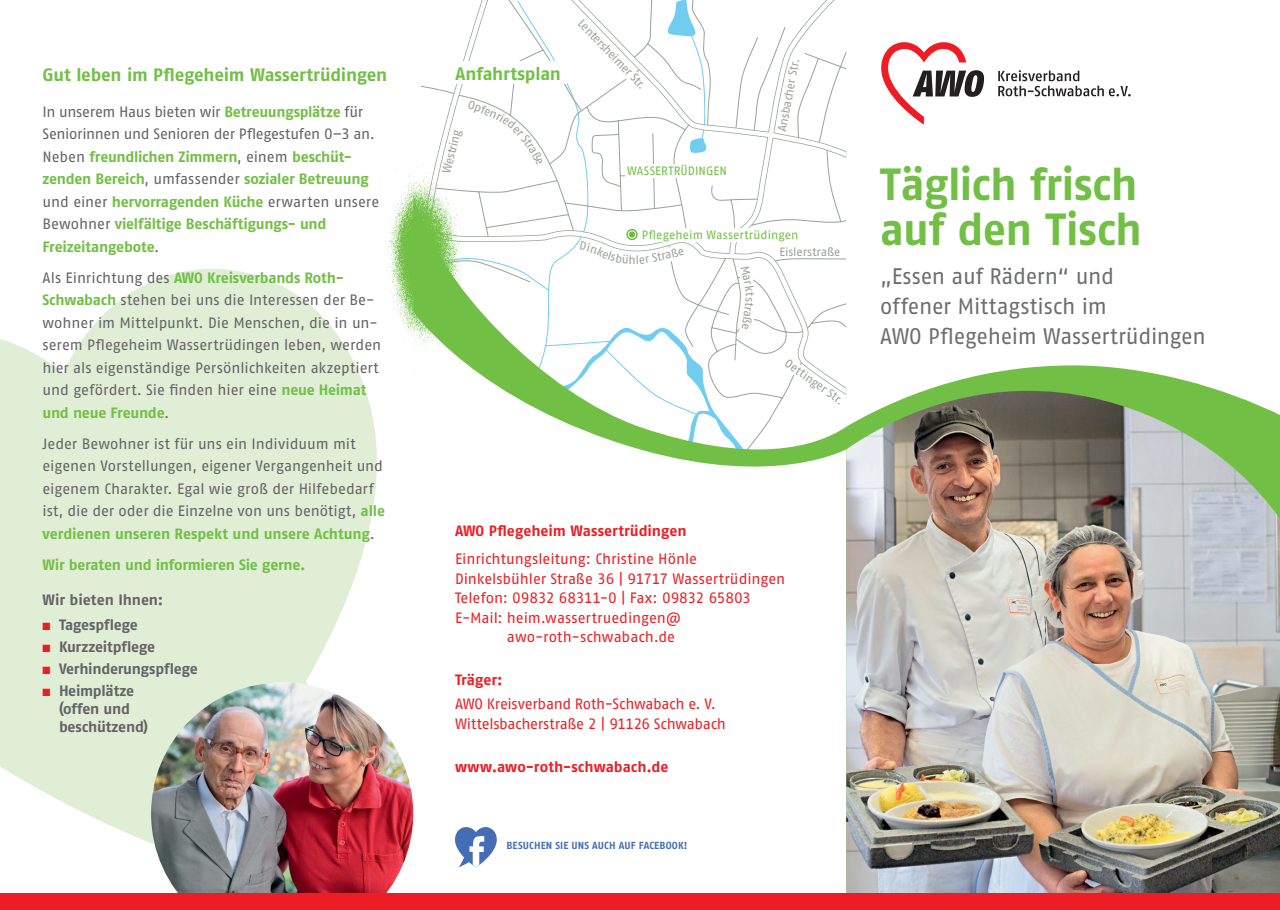
<style>
.page{position:relative;width:1280px;height:910px;background:#fff}
.page>*{position:absolute;margin:0;border:0;box-sizing:border-box;transform-origin:0 0}
.t1{font:45px/45px "Fago No Bold Lf";letter-spacing:-.01em;color:#71bf44}
.t2{font:22.5px/30px "Fago No Regular Tf";letter-spacing:-.015em;color:#6c6d70}
.t3{font:18px "Fago No Bold Lf";letter-spacing:-.01em;color:#71bf44}
.t4{font:15px/22.5px "Fago No Regular Tf";letter-spacing:-.005em;color:#636366}
.t5{font:15px/22.5px "Fago No Bold Lf";letter-spacing:-.015em;color:#71bf44}
.t6{font:15px/19.5px "Fago No Regular Tf";letter-spacing:-.005em;color:#ee1d23}
.t7{font:15px/18px "Fago No Bold Lf";letter-spacing:-.01em;color:#636366}
.t8{font:15px/22.5px "Fago No Regular Tf";letter-spacing:-.025em;color:#636366}
.t9{font:15px "Fago No Bold Lf";color:#ee1d23}
.t10{font:12.15px "Fago No Regular Tf";color:#71bf44}
.t11{font:12px "Fago No";letter-spacing:-.005em;color:#98a299}
.t12{font:12px "Fago No Regular Tf";letter-spacing:.005em;color:#71bf44}
.t13{font:10.2px "Fago No Bold Lf";letter-spacing:.01em;color:#456db5}
.s1{font-family:"Fago No Bold Lf";color:#71bf44}
.s2{font-family:"Fago No Regular Tf";color:#636366}
.s3{color:#ee1d23}
</style>
<div class="page">
<svg style="left:754px;top:0;width:92px;height:195px"></svg>
<svg style="left:0;top:269px;width:377px;height:574px;fill:#dfeed4"></svg>
<svg style="left:846px;top:365px;width:375px;height:26px;fill:#71bf44"></svg>
<img style="left:846px;top:391px;width:434px;height:503px">
<svg style="left:455px;top:827px;width:42px;height:40px"></svg>
<svg style="left:881px;top:42px;width:103px;height:83px"></svg>
<svg style="left:998px;top:70px;width:133px;height:26px"></svg>
<img style="left:151px;top:682px;width:262px;height:212px">
<div style="left:0;top:894px;width:1280px;height:16px;background:#ee1d23"></div>
<svg style="left:653px;top:195px;width:193px;height:272px"></svg>
<div style="left:640px;top:228px;width:161px;height:14px;background:#fff"></div>
<svg style="left:383px;top:0;width:371px;height:453px"></svg>
<p class="t3" style="left:43px;top:64px;width:346px">Gut leben im Pflegeheim Wassertrüdingen</p>
<p class="t8" style="left:43px;top:100px;width:334px">In unserem Haus bieten wir <span class="s1">Betreuungsplätze</span> für<br>Seniorinnen und Senioren der Pflegestufen 0–3 an.</p>
<p class="t5" style="left:43px;top:145px;width:328px"><span class="s2">Neben</span> freundlichen Zimmern<span class="s2">, einem</span> beschüt&shy;zenden Bereich<span class="s2">, umfassender</span> sozialer Betreuung</p>
<p class="t4" style="left:43px;top:190px;width:338px">und einer <span class="s1">hervorragenden Küche</span> erwarten unsere</p>
<p class="t5" style="left:43px;top:212px;width:285px"><span class="s2">Bewohner</span> vielfältige Beschäftigungs- und<br>Freizeitangebote<span class="s2">.</span></p>
<p class="t5" style="left:43px;top:266px;width:303px"><span class="s2">Als Einrichtung des</span> AWO Kreisverbands Roth-</p>
<p class="t4" style="left:43px;top:288px;width:340px"><span class="s1">Schwabach</span> stehen bei uns die Interessen der Be&shy;wohner im Mittelpunkt. Die Menschen, die in un&shy;serem Pflegeheim Wassertrüdingen leben, werden hier als eigenständige Persönlichkeiten akzeptiert und gefördert. Sie finden hier eine <span class="s1">neue Heimat</span></p>
<p class="t5" style="left:43px;top:401px;width:128px">und neue Freunde<span class="s2">.</span></p>
<p class="t4" style="left:43px;top:432px;width:344px">Jeder Bewohner ist für uns ein Individuum mit eigenen Vorstellungen, eigener Vergangenheit und eigenem Charakter. Egal wie groß der Hilfebedarf ist, die der oder die Einzelne von uns benötigt, <span class="s1">alle</span></p>
<p class="t5" style="left:43px;top:518px;width:334px;line-height:31px">verdienen unseren Respekt und unsere Achtung<span class="s2">.<br></span>Wir beraten und informieren Sie gerne.</p>
<p class="t7" style="left:43px;top:590px;width:122px">Wir bieten Ihnen:</p>
<p class="t7" style="left:43px;top:615px;width:97px"><span class="s3">■</span> Tagespflege</p>
<p class="t7" style="left:43px;top:637px;width:114px"><span class="s3">■</span> Kurzzeitpflege</p>
<p class="t7" style="left:43px;top:660px;width:157px"><span class="s3">■</span> Verhinderungspflege</p>
<p class="t7" style="left:59px;top:682px;width:91px;text-indent:-17px"><span class="s3">■</span> Heimplätze (offen und beschützend)</p>
<p class="t3" style="left:455px;top:63px;width:107px">Anfahrtsplan</p>
<p class="t11" style="left:440px;top:171px;width:46px;rotate:-76deg">Westring</p>
<p class="t11" style="left:585px;top:16px;width:93px;rotate:46deg">Lentersheimer Str.</p>
<p class="t10" style="left:627px;top:164px;width:17px">Wassertr</p>
<p class="t10" style="left:681px;top:164px;width:40px">üdingen</p>
<p class="t11" style="left:775px;top:130px;width:76px;rotate:-79deg">Ansbacher Str.</p>
<p class="t12" style="left:642px;top:228px;width:158px">Pflegeheim Wassertrüdingen</p>
<p class="t11" style="left:779px;top:245px;width:63px">Eislerstraße</p>
<p class="t11" style="left:790px;top:356px;width:70px;rotate:36deg">Oettinger Str.</p>
<h1 class="t1" style="left:880px;top:161px;width:263px">Täglich frisch auf den Tisch</h1>
<h2 class="t2" style="left:880px;top:261px;width:327px">„Essen auf Rädern“ und<br>offener Mittagstisch im<br>AWO Pflegeheim Wassertrüdingen</h2>
<p class="t9" style="left:455px;top:522px;width:233px">AWO Pflegeheim Wassertrüdingen</p>
<p class="t6" style="left:455px;top:549px;width:244px">Einrichtungsleitung: Christine Hönle</p>
<p class="t6" style="left:455px;top:568px;width:332px">Dinkelsbühler Straße 36 | 91717 Wassertrüdingen</p>
<p class="t6" style="left:455px;top:588px;width:297px">Telefon: 09832 68311-0 | Fax: 09832 65803</p>
<p class="t6" style="left:455px;top:607px;width:228px">E-Mail: heim.wassertruedingen@</p>
<p class="t6" style="left:507px;top:627px;width:170px">awo-roth-schwabach.de</p>
<p class="t9" style="left:455px;top:671px;width:49px">Träger:</p>
<p class="t6" style="left:455px;top:694px;width:272px">AWO Kreisverband Roth-Schwabach e. V.<br>Wittelsbacherstraße 2 | 91126 Schwabach</p>
<p class="t9" style="left:455px;top:758px;width:215px">www.awo-roth-schwabach.de</p>
<p class="t13" style="left:506px;top:839px;width:183px">Besuchen Sie uns auch auf Facebook!</p>
</div>
